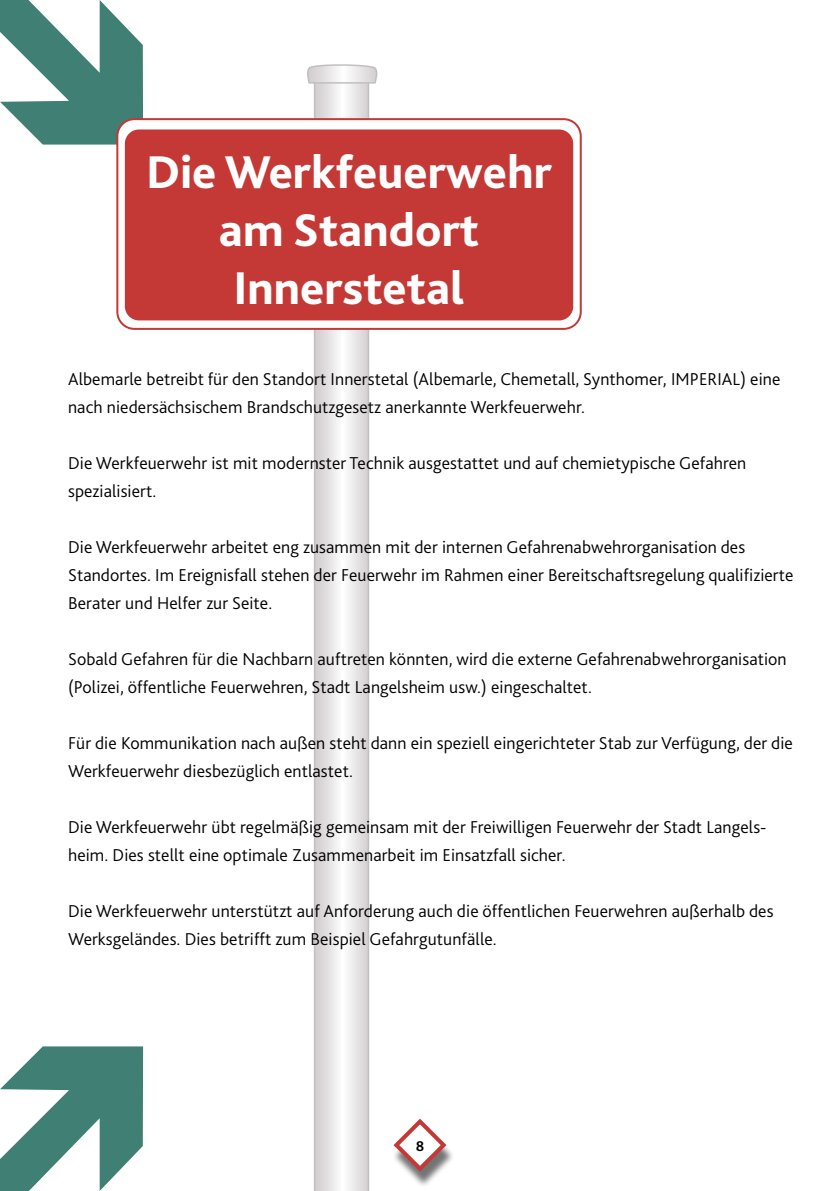
<style>
.page{position:relative;width:840px;height:1191px;background:#fff}
.page>*{position:absolute;margin:0;border:0;box-sizing:border-box;transform-origin:0 0}
.headline{font:800 48px/57.6px "Bliss 2";color:#fff;text-align:center}
.t1{font:300 18px/28px "Bliss 2";letter-spacing:.005em;color:#000}
.t2{font:700 14.8px "Bliss 2";color:#000}
</style>
<div class="page">
<svg style="left:0;top:0;width:143px;height:145px"></svg>
<svg style="left:0;top:1046px;width:143px;height:145px"></svg>
<div style="left:391px;top:1124px;width:64px;height:64px;background:#000;opacity:.55"></div>
<svg style="left:391px;top:1118px;width:58px;height:56px"></svg>
<svg style="left:314px;top:84px;width:55px;height:1107px"></svg>
<svg style="left:307px;top:64px;width:71px;height:20px"></svg>
<div style="left:117px;top:119px;width:463px;height:210px;background:#fff;border-radius:17px"></div>
<div style="left:116px;top:118px;width:465px;height:212px;border:2px solid #c43835;border-radius:17px"></div>
<div style="left:125px;top:129px;width:448px;height:191px;background:#c43835;border-radius:14px"></div>
<p class="headline" style="left:146px;top:142px;width:407px">Die Werkfeuerwehr am Standort</p>
<p class="headline" style="left:233px;top:258px;width:232px">Innerstetal</p>
<p class="t1" style="left:68px;top:364px;width:713px">Albemarle betreibt für den Standort Innerstetal (Albemarle, Chemetall, Synthomer, IMPERIAL) eine nach niedersächsischem Brandschutzgesetz anerkannte Werkfeuerwehr.</p>
<p class="t1" style="left:68px;top:448px;width:679px">Die Werkfeuerwehr ist mit modernster Technik ausgestattet und auf chemietypische Gefahren spezialisiert.</p>
<p class="t1" style="left:68px;top:532px;width:726px">Die Werkfeuerwehr arbeitet eng zusammen mit der internen Gefahrenabwehrorganisation des<br>Standortes. Im Ereignisfall stehen der Feuerwehr im Rahmen einer Bereitschaftsregelung qualifizierte<br>Berater und Helfer zur Seite.</p>
<p class="t1" style="left:68px;top:644px;width:719px">Sobald Gefahren für die Nachbarn auftreten könnten, wird die externe Gefahrenabwehrorganisation (Polizei, öffentliche Feuerwehren, Stadt Langelsheim usw.) eingeschaltet.</p>
<p class="t1" style="left:68px;top:728px;width:725px">Für die Kommunikation nach außen steht dann ein speziell eingerichteter Stab zur Verfügung, der die<br>Werkfeuerwehr diesbezüglich entlastet.</p>
<p class="t1" style="left:68px;top:812px;width:699px">Die Werkfeuerwehr übt regelmäßig gemeinsam mit der Freiwilligen Feuerwehr der Stadt Langels&shy;heim. Dies stellt eine optimale Zusammenarbeit im Einsatzfall sicher.</p>
<p class="t1" style="left:68px;top:896px;width:706px">Die Werkfeuerwehr unterstützt auf Anforderung auch die öffentlichen Feuerwehren außerhalb des<br>Werksgeländes. Dies betrifft zum Beispiel Gefahrgutunfälle.</p>
<p class="t2" style="left:415px;top:1136px;width:10px">8</p>
</div>
